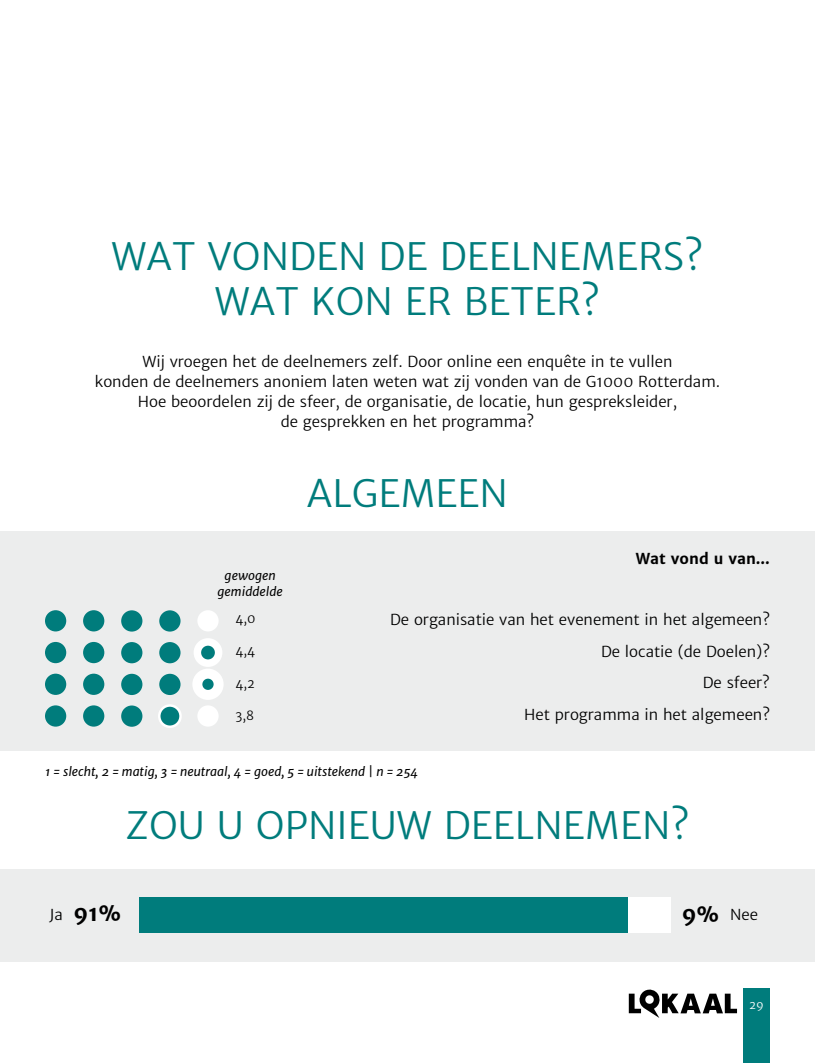
<style>
.page{position:relative;width:815px;height:1063px;background:#fff}
.page>*{position:absolute;margin:0;border:0;box-sizing:border-box;transform-origin:0 0}
.t1{font:37.5px/45px "Merriweather Sans";color:#007c7c;text-align:center}
.t2{font:700 21.25px "Merriweather Sans";color:#000}
.t3{font:15px/20px "Merriweather Sans";color:#000;text-align:center}
.t4{font:700 15px "Merriweather Sans";color:#000}
.t5{font:italic 12.5px/16.2px "Merriweather Sans";color:#000;text-align:center}
.t6{font:12.5px "Merriweather Sans";color:#000}
.t7{font:11.25px "Merriweather Sans";color:#fff}
</style>
<div class="page">
<div style="left:0;top:869px;width:815px;height:93px;background:#eceded"></div>
<div style="left:0;top:531px;width:815px;height:220px;background:#eceded"></div>
<div style="left:743px;top:989px;width:27px;height:74px;background:#007c7c"></div>
<div style="left:83px;top:610px;width:21px;height:21px;background:#007c7c;border-radius:50%"></div>
<div style="left:121px;top:610px;width:21px;height:22px;background:#007c7c;border-radius:50%"></div>
<div style="left:197px;top:610px;width:22px;height:21px;background:#fff;border-radius:50%"></div>
<div style="left:159px;top:610px;width:22px;height:22px;background:#007c7c;border-radius:50%"></div>
<div style="left:45px;top:610px;width:21px;height:21px;background:#007c7c;border-radius:50%"></div>
<div style="left:83px;top:642px;width:21px;height:21px;background:#007c7c;border-radius:50%"></div>
<div style="left:121px;top:642px;width:21px;height:21px;background:#007c7c;border-radius:50%"></div>
<div style="left:197px;top:642px;width:22px;height:21px;background:#007c7c;border-radius:50%"></div>
<div style="left:194px;top:638px;width:28px;height:29px;border:8px solid #fff;border-radius:50%"></div>
<div style="left:159px;top:642px;width:22px;height:21px;background:#007c7c;border-radius:50%"></div>
<div style="left:45px;top:642px;width:21px;height:21px;background:#007c7c;border-radius:50%"></div>
<div style="left:83px;top:674px;width:21px;height:21px;background:#007c7c;border-radius:50%"></div>
<div style="left:121px;top:674px;width:21px;height:21px;background:#007c7c;border-radius:50%"></div>
<div style="left:197px;top:674px;width:22px;height:21px;background:#007c7c;border-radius:50%"></div>
<div style="left:192px;top:669px;width:32px;height:31px;border:10px solid #fff;border-radius:50%"></div>
<div style="left:159px;top:674px;width:22px;height:21px;background:#007c7c;border-radius:50%"></div>
<div style="left:45px;top:674px;width:21px;height:21px;background:#007c7c;border-radius:50%"></div>
<div style="left:83px;top:705px;width:21px;height:22px;background:#007c7c;border-radius:50%"></div>
<div style="left:121px;top:706px;width:21px;height:21px;background:#007c7c;border-radius:50%"></div>
<div style="left:197px;top:705px;width:22px;height:22px;background:#fff;border-radius:50%"></div>
<svg style="left:159px;top:706px;width:22px;height:21px"></svg>
<div style="left:158px;top:704px;width:24px;height:24px;border:2px solid #fff;border-radius:50%"></div>
<div style="left:45px;top:705px;width:21px;height:22px;background:#007c7c;border-radius:50%"></div>
<div style="left:139px;top:897px;width:489px;height:35px;background:#007c7c"></div>
<div style="left:628px;top:897px;width:42px;height:35px;background:#fff"></div>
<svg style="left:629px;top:990px;width:108px;height:28px"></svg>
<h1 class="t1" style="left:112px;top:235px;width:593px">WAT VONDEN DE DEELNEMERS?<br>WAT KON ER BETER?</h1>
<p class="t3" style="left:95px;top:352px;width:627px">Wij vroegen het de deelnemers zelf. Door online een enquête in te vullen<br>konden de deelnemers anoniem laten weten wat zij vonden van de G1000 Rotterdam.<br>Hoe beoordelen zij de sfeer, de organisatie, de locatie, hun gespreksleider,<br>de gesprekken en het programma?</p>
<p class="t5" style="left:218px;top:568px;width:67px">gewogen gemiddelde</p>
<p class="t6" style="left:235px;top:610px;width:22px">4,0</p>
<p class="t6" style="left:235px;top:643px;width:21px">4,4</p>
<p class="t6" style="left:235px;top:675px;width:21px">4,2</p>
<p class="t6" style="left:235px;top:708px;width:20px">3,8</p>
<h1 class="t1" style="left:307px;top:472px;width:203px">ALGEMEEN</h1>
<p class="t4" style="left:636px;top:549px;width:136px">Wat vond u van...</p>
<p class="t3" style="left:390px;top:604px;width:381px;line-height:31.8px;text-align:right">De organisatie van het evenement in het algemeen?<br>De locatie (de Doelen)?<br>De sfeer?<br>Het programma in het algemeen?</p>
<p class="t5" style="left:45px;top:763px;width:375px">1 = slecht, 2 = matig, 3 = neutraal, 4 = goed, 5 = uitstekend | n = 254</p>
<h1 class="t1" style="left:125px;top:804px;width:566px">ZOU U OPNIEUW DEELNEMEN?</h1>
<h2 class="t2" style="left:73px;top:900px;width:49px">91%</h2>
<h2 class="t2" style="left:682px;top:901px;width:39px">9%</h2>
<p class="t3" style="left:49px;top:904px;width:15px">Ja</p>
<p class="t3" style="left:730px;top:905px;width:29px">Nee</p>
<p class="t7" style="left:749px;top:998px;width:16px">29</p>
</div>
